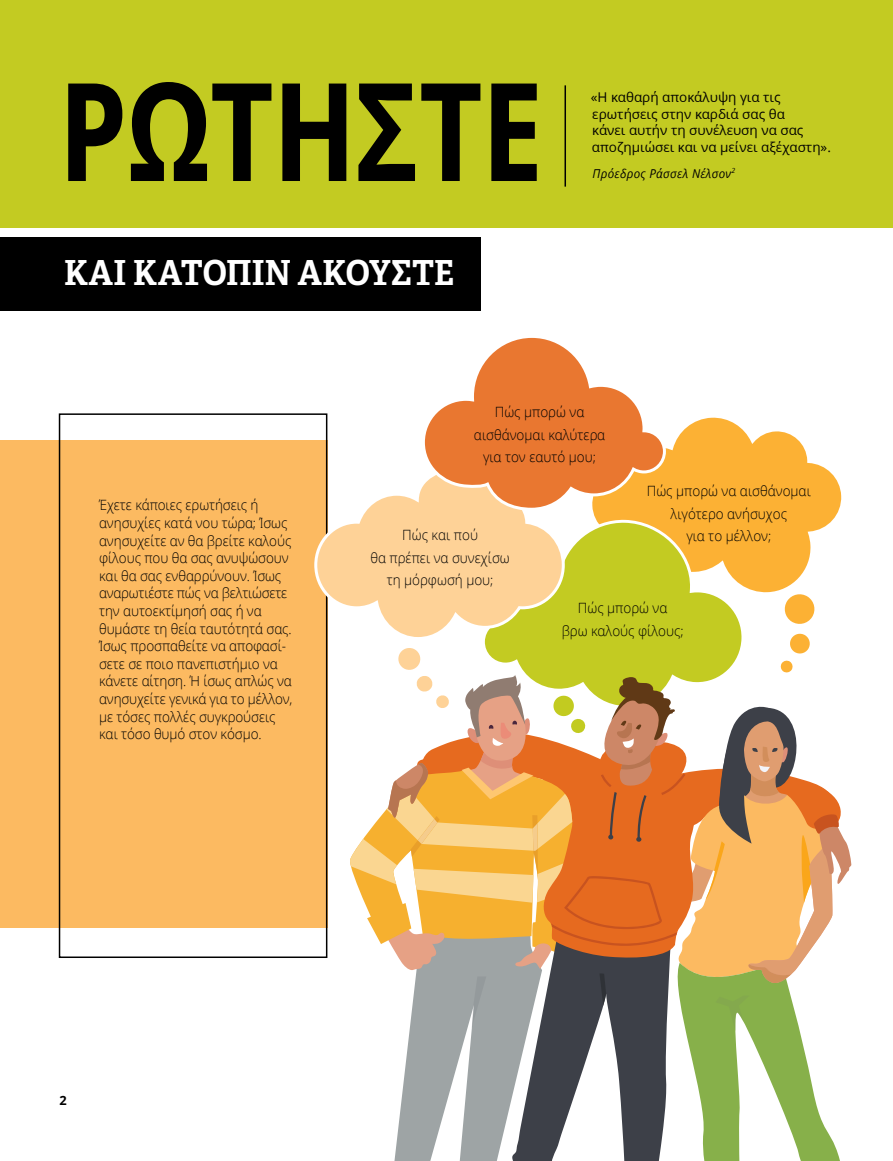
<style>
.page{position:relative;width:893px;height:1161px;background:#fff}
.page>*{position:absolute;margin:0;border:0;box-sizing:border-box;transform-origin:0 0}
.Art__Subhead_LANG{font:700 136.5px "Dots Solid Condlds Lat";letter-spacing:-.005em;color:#000;scale:.88 1}
.Art__Subhead_LANG-2{font:700 34.5px "Helam Slablds Lat";letter-spacing:.005em;color:#fff;scale:.92 1}
.Art__Para_Subhead_Fi{font:300 14.1px/17.5px "Dots Solidlds Lat";letter-spacing:-.005em;color:#000;scale:.95 1}
.No-Marker_List_para{font:300 14.1px/22.5px "Dots Solidlds Lat";color:#000;text-align:center;scale:.95 1}
.Sidebar_First_Para_E{font:13.5px/16.8px "Dots Solidlds Lat";color:#000}
.t1{font:700 12.75px "Dots Solidlds Lat";color:#000}
.Side_QT_Citation{font:italic 12.3px "Dots Solidlds Lat";letter-spacing:.025em;color:#000;scale:.95 1}
</style>
<div class="page">
<svg style="left:593px;top:417px;width:249px;height:169px"></svg>
<svg style="left:566px;top:517px;width:178px;height:69px;background:#dfc948"></svg>
<div style="left:0;top:0;width:893px;height:227px;background:#c3cb22"></div>
<div style="left:0;top:441px;width:327px;height:487px;background:#fcba61"></div>
<div style="left:59px;top:413px;width:268px;height:545px;border:2px solid #000"></div>
<svg style="left:314px;top:465px;width:252px;height:176px"></svg>
<svg style="left:420px;top:337px;width:247px;height:175px"></svg>
<svg style="left:348px;top:586px;width:504px;height:575px"></svg>
<div style="left:0;top:237px;width:480px;height:74px;background:#000"></div>
<hr style="left:564px;top:85px;width:2px;height:102px;background:#000">
<p class="Art__Subhead_LANG" style="left:58px;top:28px;width:552px">ΡΩΤΉΣΤΕ</p>
<p class="Art__Subhead_LANG-2" style="left:64px;top:244px;width:426px">ΚΑΙ ΚΑΤΌΠΙΝ ΑΚΟΎΣΤΕ</p>
<p class="Sidebar_First_Para_E" style="left:591px;top:89px;width:242px">«Η καθαρή αποκάλυψη για τις ερωτήσεις στην καρδιά σας θα<br>κάνει αυτήν τη συνέλευση να σας αποζημιώσει και να μείνει αξέχαστη».</p>
<p class="Side_QT_Citation" style="left:593px;top:164px;width:152px">Πρόεδρος Ράσσελ Νέλσον<sup>2</sup></p>
<p class="Art__Para_Subhead_Fi" style="left:99px;top:496px;width:205px">Έχετε κάποιες ερωτήσεις ή ανησυχίες κατά νου τώρα; Ίσως ανησυχείτε αν θα βρείτε καλούς φίλους που θα σας ανυψώσουν και θα σας ενθαρρύνουν. Ίσως αναρωτιέστε πώς να βελτιώσετε την αυτοεκτίμησή σας ή να θυμάστε τη θεία ταυτότητά σας.<br>Ίσως προσπαθείτε να αποφασί&shy;σετε σε ποιο πανεπιστήμιο να κάνετε αίτηση. Ή ίσως απλώς να ανησυχείτε γενικά για το μέλλον, με τόσες πολλές συγκρούσεις και τόσο θυμό στον κόσμο.</p>
<p class="No-Marker_List_para" style="left:474px;top:401px;width:140px">Πώς μπορώ να αισθάνομαι καλύτερα για τον εαυτό μου;</p>
<p class="No-Marker_List_para" style="left:647px;top:480px;width:174px">Πώς μπορώ να αισθάνομαι λιγότερο ανήσυχος</p>
<p class="No-Marker_List_para" style="left:402px;top:524px;width:81px">Πώς και πού</p>
<p class="No-Marker_List_para" style="left:686px;top:525px;width:91px">για το μέλλον;</p>
<p class="No-Marker_List_para" style="left:370px;top:546px;width:148px">θα πρέπει να συνεχίσω τη μόρφωσή μου;</p>
<p class="No-Marker_List_para" style="left:562px;top:597px;width:130px">Πώς μπορώ να<br>βρω καλούς φίλους;</p>
<p class="t1" style="left:60px;top:1091px;width:9px">2</p>
</div>
